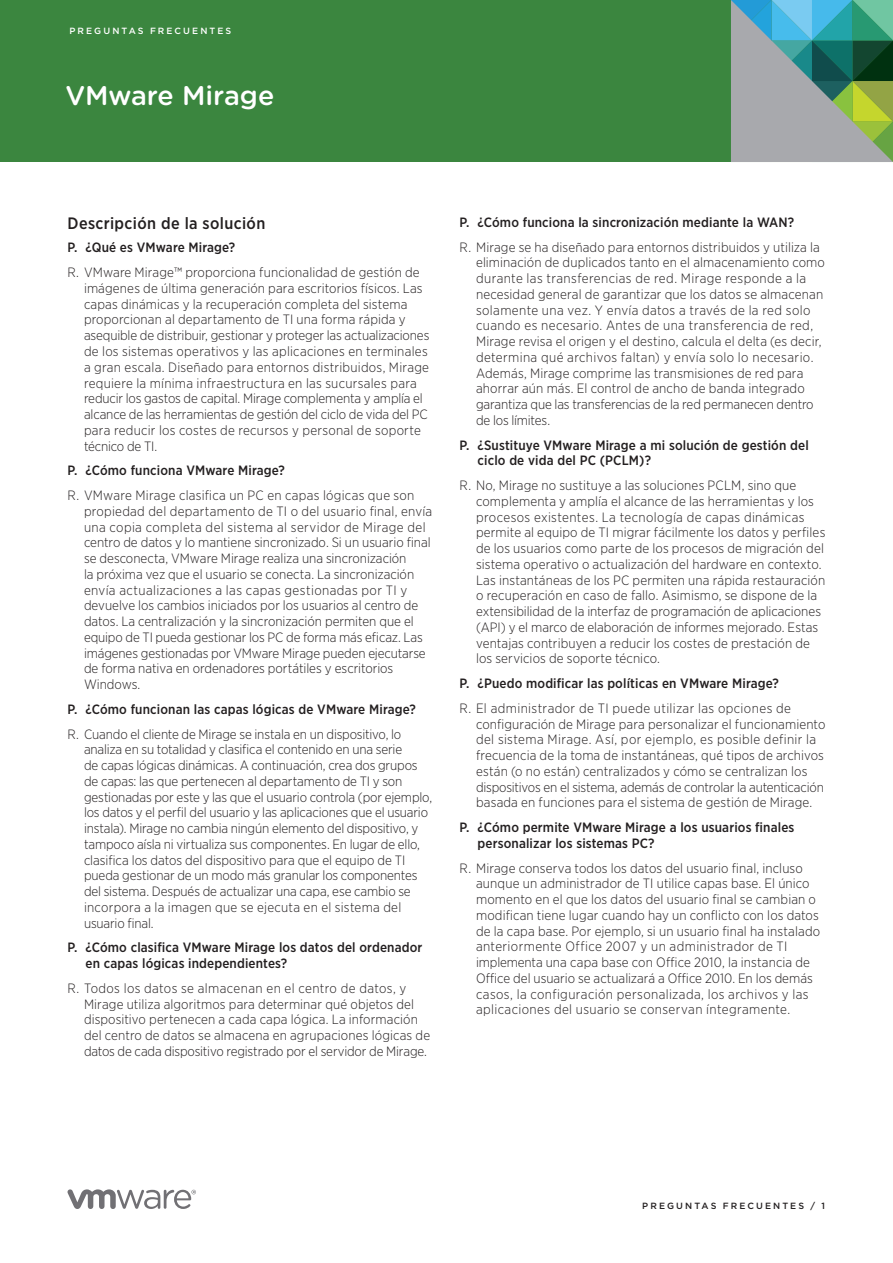
<style>
.page{position:relative;width:893px;height:1263px;background:#fff}
.page>*{position:absolute;margin:0;border:0;box-sizing:border-box;transform-origin:0 0}
._1a_Main_Title{font:500 27px "Gotham Rounded";letter-spacing:-.005em;color:#fff}
._4a_Subhead_1{font:500 16.5px "Gotham Narrow";letter-spacing:.025em;color:#231f20}
._5a_Body_Answer{font:300 13.5px/15.8px "Gotham Narrow";letter-spacing:.005em;color:#231f20}
._4b_Subhead_2_Questi{font:500 13.5px/15.8px "Gotham Narrow";letter-spacing:.01em;color:#231f20}
.Folio{font:500 9px "Gotham";letter-spacing:.23em;color:#231f20}
.Document_Type{font:500 9px "Gotham";letter-spacing:.23em;color:#fff}
</style>
<div class="page">
<div style="left:0;top:0;width:893px;height:162px;background:#3b863f"></div>
<svg style="left:731px;top:0;width:162px;height:162px;background:#78a097"></svg>
<svg style="left:68px;top:1189px;width:128px;height:20px"></svg>
<p class="Document_Type" style="left:69px;top:25px;width:163px">PREGUNTAS FRECUENTES</p>
<p class="_1a_Main_Title" style="left:65px;top:76px;width:210px">VMware Mirage</p>
<p class="_4a_Subhead_1" style="left:68px;top:213px;width:199px">Descripción de la solución</p>
<p class="_4b_Subhead_2_Questi" style="left:68px;top:240px;width:169px">P. ¿Qué es VMware Mirage?</p>
<p class="_5a_Body_Answer" style="left:84px;top:264px;width:347px;text-indent:-16px">R. VMware Mirage™ proporciona funcionalidad de gestión de imágenes de última generación para escritorios físicos. Las capas dinámicas y la recuperación completa del sistema proporcionan al departamento de TI una forma rápida y asequible de distribuir, gestionar y proteger las actualizaciones de los sistemas operativos y las aplicaciones en terminales a gran escala. Diseñado para entornos distribuidos, Mirage requiere la mínima infraestructura en las sucursales para reducir los gastos de capital. Mirage complementa y amplía el alcance de las herramientas de gestión del ciclo de vida del PC para reducir los costes de recursos y personal de soporte técnico de TI.</p>
<p class="_4b_Subhead_2_Questi" style="left:68px;top:462px;width:219px">P. ¿Cómo funciona VMware Mirage?</p>
<p class="_5a_Body_Answer" style="left:84px;top:487px;width:350px;text-indent:-16px">R. VMware Mirage clasifica un PC en capas lógicas que son propiedad del departamento de TI o del usuario final, envía una copia completa del sistema al servidor de Mirage del centro de datos y lo mantiene sincronizado. Si un usuario final se desconecta, VMware Mirage realiza una sincronización<br>la próxima vez que el usuario se conecta. La sincronización envía actualizaciones a las capas gestionadas por TI y devuelve los cambios iniciados por los usuarios al centro de datos. La centralización y la sincronización permiten que el equipo de TI pueda gestionar los PC de forma más eficaz. Las imágenes gestionadas por VMware Mirage pueden ejecutarse de forma nativa en ordenadores portátiles y escritorios Windows.</p>
<p class="_4b_Subhead_2_Questi" style="left:68px;top:701px;width:350px">P. ¿Cómo funcionan las capas lógicas de VMware Mirage?</p>
<p class="_5a_Body_Answer" style="left:84px;top:726px;width:350px;text-indent:-16px">R. Cuando el cliente de Mirage se instala en un dispositivo, lo analiza en su totalidad y clasifica el contenido en una serie<br>de capas lógicas dinámicas. A continuación, crea dos grupos de capas: las que pertenecen al departamento de TI y son gestionadas por este y las que el usuario controla (por ejemplo, los datos y el perfil del usuario y las aplicaciones que el usuario instala). Mirage no cambia ningún elemento del dispositivo, y tampoco aísla ni virtualiza sus componentes. En lugar de ello, clasifica los datos del dispositivo para que el equipo de TI pueda gestionar de un modo más granular los componentes del sistema. Después de actualizar una capa, ese cambio se incorpora a la imagen que se ejecuta en el sistema del usuario final.</p>
<p class="_4b_Subhead_2_Questi" style="left:86px;top:939px;width:338px;text-indent:-18px">P. ¿Cómo clasifica VMware Mirage los datos del ordenador en capas lógicas independientes?</p>
<p class="_5a_Body_Answer" style="left:84px;top:980px;width:348px;text-indent:-16px">R. Todos los datos se almacenan en el centro de datos, y Mirage utiliza algoritmos para determinar qué objetos del dispositivo pertenecen a cada capa lógica. La información del centro de datos se almacena en agrupaciones lógicas de datos de cada dispositivo registrado por el servidor de Mirage.</p>
<p class="_4b_Subhead_2_Questi" style="left:460px;top:214px;width:336px">P. ¿Cómo funciona la sincronización mediante la WAN?</p>
<p class="_5a_Body_Answer" style="left:476px;top:239px;width:350px;text-indent:-16px">R. Mirage se ha diseñado para entornos distribuidos y utiliza la eliminación de duplicados tanto en el almacenamiento como durante las transferencias de red. Mirage responde a la necesidad general de garantizar que los datos se almacenan solamente una vez. Y envía datos a través de la red solo cuando es necesario. Antes de una transferencia de red, Mirage revisa el origen y el destino, calcula el delta (es decir, determina qué archivos faltan) y envía solo lo necesario.<br>Además, Mirage comprime las transmisiones de red para ahorrar aún más. El control de ancho de banda integrado garantiza que las transferencias de la red permanecen dentro de los límites.</p>
<p class="_4b_Subhead_2_Questi" style="left:478px;top:437px;width:333px;text-indent:-18px">P. ¿Sustituye VMware Mirage a mi solución de gestión del ciclo de vida del PC (PCLM)?</p>
<p class="_5a_Body_Answer" style="left:476px;top:477px;width:351px;text-indent:-16px">R. No, Mirage no sustituye a las soluciones PCLM, sino que complementa y amplía el alcance de las herramientas y los procesos existentes. La tecnología de capas dinámicas permite al equipo de TI migrar fácilmente los datos y perfiles de los usuarios como parte de los procesos de migración del sistema operativo o actualización del hardware en contexto.<br>Las instantáneas de los PC permiten una rápida restauración o recuperación en caso de fallo. Asimismo, se dispone de la extensibilidad de la interfaz de programación de aplicaciones (API) y el marco de elaboración de informes mejorado. Estas ventajas contribuyen a reducir los costes de prestación de los servicios de soporte técnico.</p>
<p class="_4b_Subhead_2_Questi" style="left:460px;top:675px;width:321px">P. ¿Puedo modificar las políticas en VMware Mirage?</p>
<p class="_5a_Body_Answer" style="left:476px;top:700px;width:351px;text-indent:-16px">R. El administrador de TI puede utilizar las opciones de configuración de Mirage para personalizar el funcionamiento del sistema Mirage. Así, por ejemplo, es posible definir la frecuencia de la toma de instantáneas, qué tipos de archivos están (o no están) centralizados y cómo se centralizan los dispositivos en el sistema, además de controlar la autenticación basada en funciones para el sistema de gestión de Mirage.</p>
<p class="_4b_Subhead_2_Questi" style="left:478px;top:819px;width:318px;text-indent:-18px">P. ¿Cómo permite VMware Mirage a los usuarios finales personalizar los sistemas PC?</p>
<p class="_5a_Body_Answer" style="left:476px;top:860px;width:346px;text-indent:-16px">R. Mirage conserva todos los datos del usuario final, incluso aunque un administrador de TI utilice capas base. El único momento en el que los datos del usuario final se cambian o modifican tiene lugar cuando hay un conflicto con los datos de la capa base. Por ejemplo, si un usuario final ha instalado anteriormente Office 2007 y un administrador de TI implementa una capa base con Office 2010, la instancia de Office del usuario se actualizará a Office 2010. En los demás casos, la configuración personalizada, los archivos y las aplicaciones del usuario se conservan íntegramente.</p>
<p class="Folio" style="left:642px;top:1200px;width:184px">PREGUNTAS FRECUENTES / 1</p>
</div>
